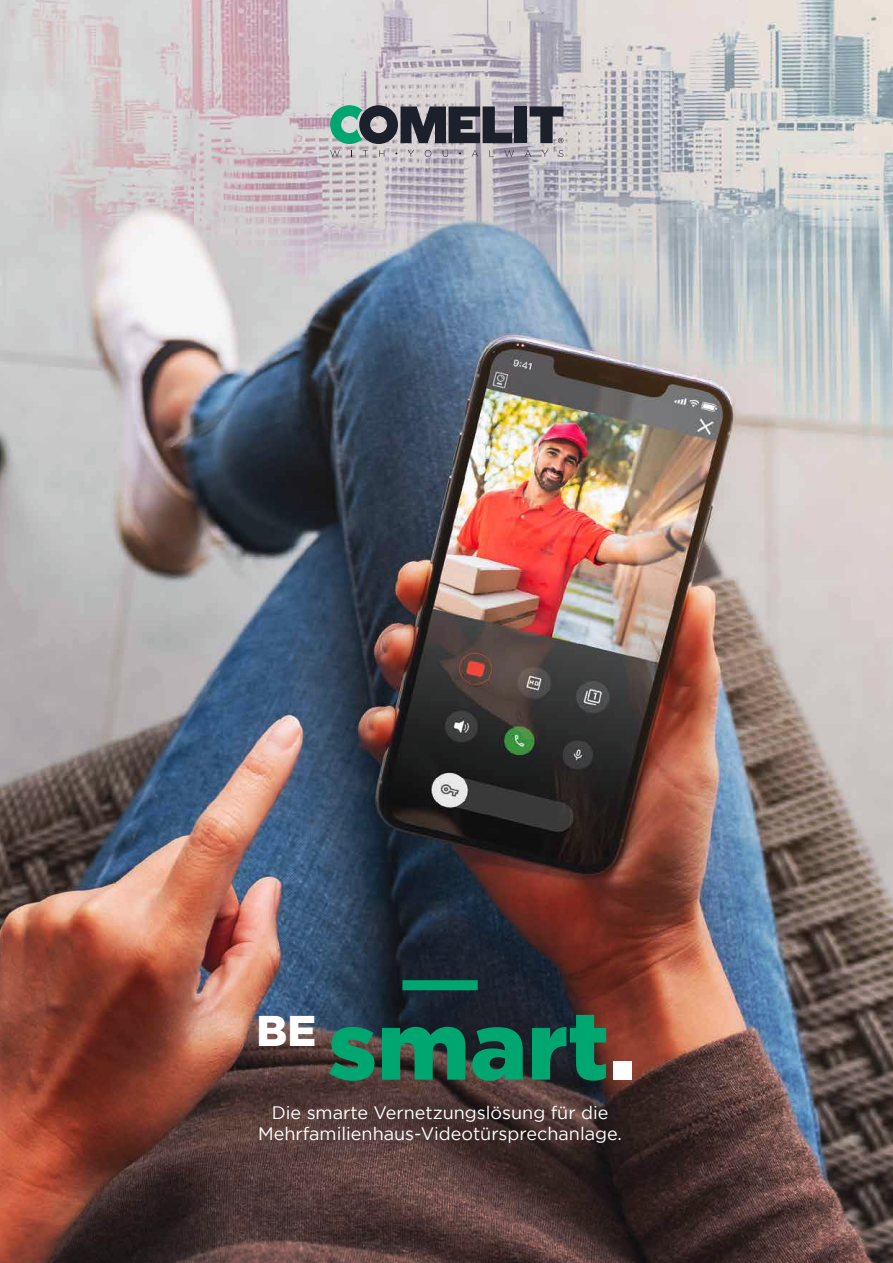
<style>
.page{position:relative;width:893px;height:1263px;background:#fff}
.page>*{position:absolute;margin:0;border:0;box-sizing:border-box;transform-origin:0 0}
.t1{font:900 95.55px "Gotham";color:#00a66f}
.t2{font:900 43.05px "Gotham";color:#fff}
.t3{font:18px/21px "Gotham";color:#fff;text-align:center}
.s1{color:#fff}
</style>
<div class="page">
<img style="left:0;top:0;width:893px;height:857px">
<img style="left:0;top:857px;width:893px;height:406px">
<svg style="left:402px;top:980px;width:76px;height:10px"></svg>
<svg style="left:330px;top:150px;width:10px;height:7px"></svg>
<svg style="left:363px;top:150px;width:5px;height:7px"></svg>
<svg style="left:379px;top:150px;width:5px;height:7px"></svg>
<svg style="left:408px;top:150px;width:6px;height:7px"></svg>
<svg style="left:425px;top:150px;width:6px;height:7px"></svg>
<svg style="left:443px;top:150px;width:5px;height:7px"></svg>
<svg style="left:472px;top:150px;width:6px;height:7px"></svg>
<svg style="left:489px;top:150px;width:5px;height:7px"></svg>
<svg style="left:505px;top:150px;width:9px;height:7px"></svg>
<svg style="left:525px;top:150px;width:6px;height:7px"></svg>
<svg style="left:542px;top:150px;width:6px;height:7px"></svg>
<svg style="left:559px;top:150px;width:4px;height:7px"></svg>
<svg style="left:329px;top:105px;width:234px;height:39px"></svg>
<h2 class="t2" style="left:257px;top:1006px;width:61px">BE</h2>
<h1 class="t1" style="left:328px;top:990px;width:310px">smart<span class="s1">.</span></h1>
<p class="t3" style="left:258px;top:1102px;width:365px">Die smarte Vernetzungslösung für die<br>Mehrfamilienhaus-Videotürsprechanlage.</p>
</div>
